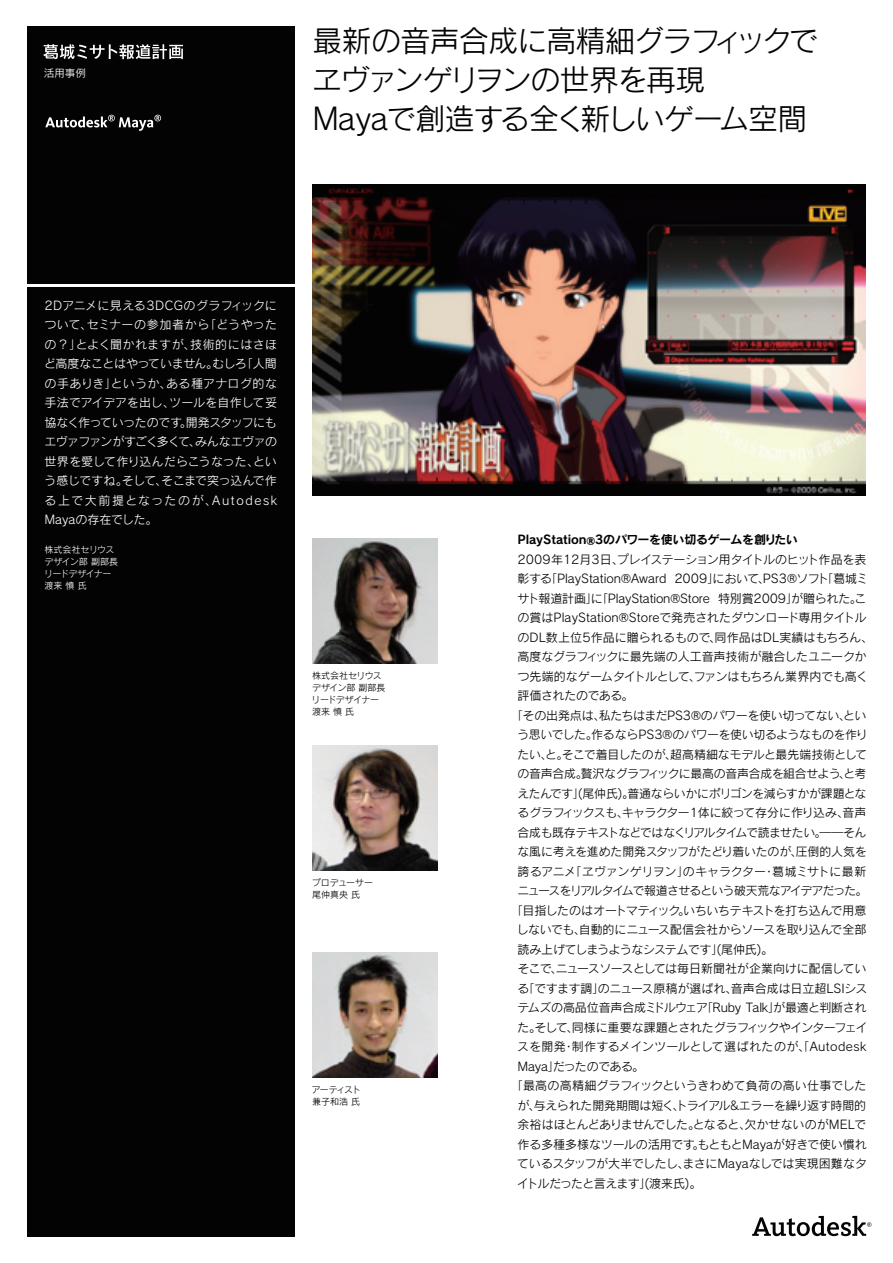
<style>
.page{position:relative;width:893px;height:1263px;background:#fff}
.page>*{position:absolute;margin:0;border:0;box-sizing:border-box;transform-origin:0 0}
.t1{font:30px/39px "Rodin Pro M";letter-spacing:-.035em;color:#030303}
.t2{font:12px "Rodin Pro M";letter-spacing:-.01em;color:#030303}
.t3{font:12px/19.5px "Rodin Pro M";color:#fff;text-align:justify}
.t4{font:12px "Rodin Pro M";letter-spacing:-.04em;color:#030303}
.t5{font:12px "Rodin Pro M";letter-spacing:.03em;color:#030303}
.t6{font:12px "Rodin Pro M";letter-spacing:-.045em;color:#030303}
.t7{font:12px "Rodin Pro M";letter-spacing:-.03em;color:#030303}
.t8{font:12px "Rodin Pro M";letter-spacing:-.035em;color:#030303}
.t9{font:12px "Rodin Pro B";letter-spacing:-.01em;color:#030303}
.t10{font:12px "Rodin Pro M";letter-spacing:-.06em;color:#030303}
.t11{font:11.85px/19.5px "Rodin Pro M";letter-spacing:-.06em;color:#030303;text-align:justify}
.t12{font:10.5px "Rodin Pro M";color:#fff}
.t13{font:9px/12px "Rodin Pro M";letter-spacing:-.02em;color:#fff}
.t14{font:9px/12px "Rodin Pro M";letter-spacing:-.02em;color:#030303}
.t15{font:9px/12px "Rodin Pro M";color:#030303}
.t16{font:9px/12px "Rodin Pro M";letter-spacing:-.035em;color:#030303}
.s1{font-size:11.25px}
.s2{font-size:12.75px}
.s3{font-size:12px}
</style>
<div class="page">
<svg style="left:752px;top:1216px;width:119px;height:20px"></svg>
<div style="left:27px;top:27px;width:268px;height:257px;background:#030303"></div>
<div style="left:27px;top:287px;width:268px;height:949px;background:#030303"></div>
<svg style="left:45px;top:115px;width:116px;height:16px"></svg>
<svg style="left:43px;top:44px;width:140px;height:15px"></svg>
<img style="left:313px;top:538px;width:125px;height:125px">
<img style="left:313px;top:745px;width:125px;height:125px">
<img style="left:313px;top:952px;width:125px;height:125px">
<img style="left:312px;top:184px;width:554px;height:312px">
<p class="t12" style="left:44px;top:67px;width:43px">活用事例</p>
<h1 class="t1" style="left:312px;top:20px;width:508px">最新の音声合成に高精細グラフィックでヱヴァンゲリヲンの世界を再現<br>Mayaで創造する全く新しいゲーム空間</h1>
<p class="t3" style="left:44px;top:295px;width:235px">2Dアニメに見える3DCGのグラフィックについて、セミナーの参加者から「どうやったの？」とよく聞かれますが、技術的にはさほど高度なことはやっていません。むしろ「人間の手ありき」というか、ある種アナログ的な手法でアイデアを出し、ツールを自作して妥協なく作っていったのです。開発スタッフにもエヴァファンがすごく多くて、みんなエヴァの世界を愛して作り込んだらこうなった、という感じですね。そして、そこまで突っ込んで作る上で大前提となったのが、Autodesk Mayaの存在でした。</p>
<p class="t13" style="left:44px;top:543px;width:76px">株式会社セリウスデザイン部 副部長リードデザイナー渡来 慎 氏</p>
<p class="t14" style="left:312px;top:669px;width:76px">株式会社セリウスデザイン部 副部長リードデザイナー渡来 慎 氏</p>
<p class="t15" style="left:312px;top:876px;width:63px">プロデューサー尾仲真央 氏</p>
<p class="t16" style="left:312px;top:1083px;width:51px">アーティスト兼子和浩 氏</p>
<p class="t9" style="left:517px;top:531px;width:282px">PlayStation<span class="s1">®</span>3のパワーを使い切るゲームを創りたい</p>
<p class="t2" style="left:517px;top:551px;width:350px">2009年12月3日、プレイステーション用タイトルのヒット作品を表</p>
<p class="t2" style="left:517px;top:571px;width:352px">彰する「PlayStation<span class="s2">®</span>Award 2009」において、PS3<span class="s2">®</span>ソフト「葛城ミ</p>
<p class="t2" style="left:517px;top:590px;width:351px">サト報道計画」に「PlayStation<span class="s2">®</span>Store 特別賞2009」が贈られた。こ</p>
<p class="t2" style="left:517px;top:610px;width:350px">の賞はPlayStation<span class="s2">®</span>Storeで発売されたダウンロード専用タイトル</p>
<p class="t2" style="left:517px;top:629px;width:357px">のDL数上位5作品に贈られるもので、同作品はDL実績はもちろん、</p>
<p class="t2" style="left:517px;top:649px;width:350px">高度なグラフィックに最先端の人工音声技術が融合したユニークか</p>
<p class="t2" style="left:517px;top:668px;width:352px">つ先端的なゲームタイトルとして、ファンはもちろん業界内でも高く</p>
<p class="t2" style="left:517px;top:688px;width:117px">評価されたのである。</p>
<p class="t2" style="left:511px;top:707px;width:357px">「その出発点は、私たちはまだPS3<span class="s2">®</span>のパワーを使い切ってない、とい</p>
<p class="t11" style="left:517px;top:724px;width:352px"><span class="s3">う思いでした。作るならPS3</span><span class="s2">®</span>のパワーを使い切るようなものを作りたい、と。そこで着目したのが、超高精細なモデルと最先端技術としての音声合成。贅沢なグラフィックに最高の音声合成を組合せよう、と考えたんです」(尾仲氏)。普通ならいかにポリゴンを減らすかが課題となるグラフィックスも、キャラクター1体に絞って存分に作り込み、音声合成も既存テキストなどではなくリアルタイムで読ませたい。――そんな風に考えを進めた開発スタッフがたどり着いたのが、圧倒的人気を誇るアニメ「ヱヴァンゲリヲン」のキャラクター・葛城ミサトに最新ニュースをリアルタイムで報道させるという破天荒なアイデアだった。</p>
<p class="t4" style="left:511px;top:902px;width:357px">「目指したのはオートマティック。いちいちテキストを打ち込んで用意</p>
<p class="t7" style="left:517px;top:922px;width:351px">しないでも、自動的にニュース配信会社からソースを取り込んで全部</p>
<p class="t4" style="left:517px;top:941px;width:257px">読み上げてしまうようなシステ厶です」(尾仲氏)。</p>
<p class="t8" style="left:517px;top:961px;width:350px">そこで、ニュースソースとしては毎日新聞社が企業向けに配信してい</p>
<p class="t2" style="left:517px;top:980px;width:351px">る「ですます調」のニュース原稿が選ばれ、音声合成は日立超LSIシス</p>
<p class="t2" style="left:517px;top:1000px;width:350px">テムズの高品位音声合成ミドルウェア「Ruby Talk」が最適と判断され</p>
<p class="t6" style="left:517px;top:1019px;width:352px">た。そして、同様に重要な課題とされたグラフィックやインターフェイ</p>
<p class="t5" style="left:517px;top:1039px;width:351px">スを開発・制作するメインツールとして選ばれたのが、「Autodesk</p>
<p class="t2" style="left:517px;top:1058px;width:128px">Maya」だったのである。</p>
<p class="t2" style="left:511px;top:1078px;width:357px">「最高の高精細グラフィックというきわめて負荷の高い仕事でした</p>
<p class="t2" style="left:517px;top:1097px;width:350px">が、与えられた開発期間は短く、トライアル&amp;エラーを繰り返す時間的</p>
<p class="t2" style="left:517px;top:1117px;width:351px">余裕はほとんどありませんでした。となると、欠かせないのがMELで</p>
<p class="t2" style="left:517px;top:1136px;width:351px">作る多種多様なツールの活用です。もともとMayaが好きで使い慣れ</p>
<p class="t2" style="left:517px;top:1156px;width:351px">ているスタッフが大半でしたし、まさにMayaなしでは実現困難なタ</p>
<p class="t10" style="left:517px;top:1175px;width:186px">イトルだったと言えます」(渡来氏)。</p>
</div>
